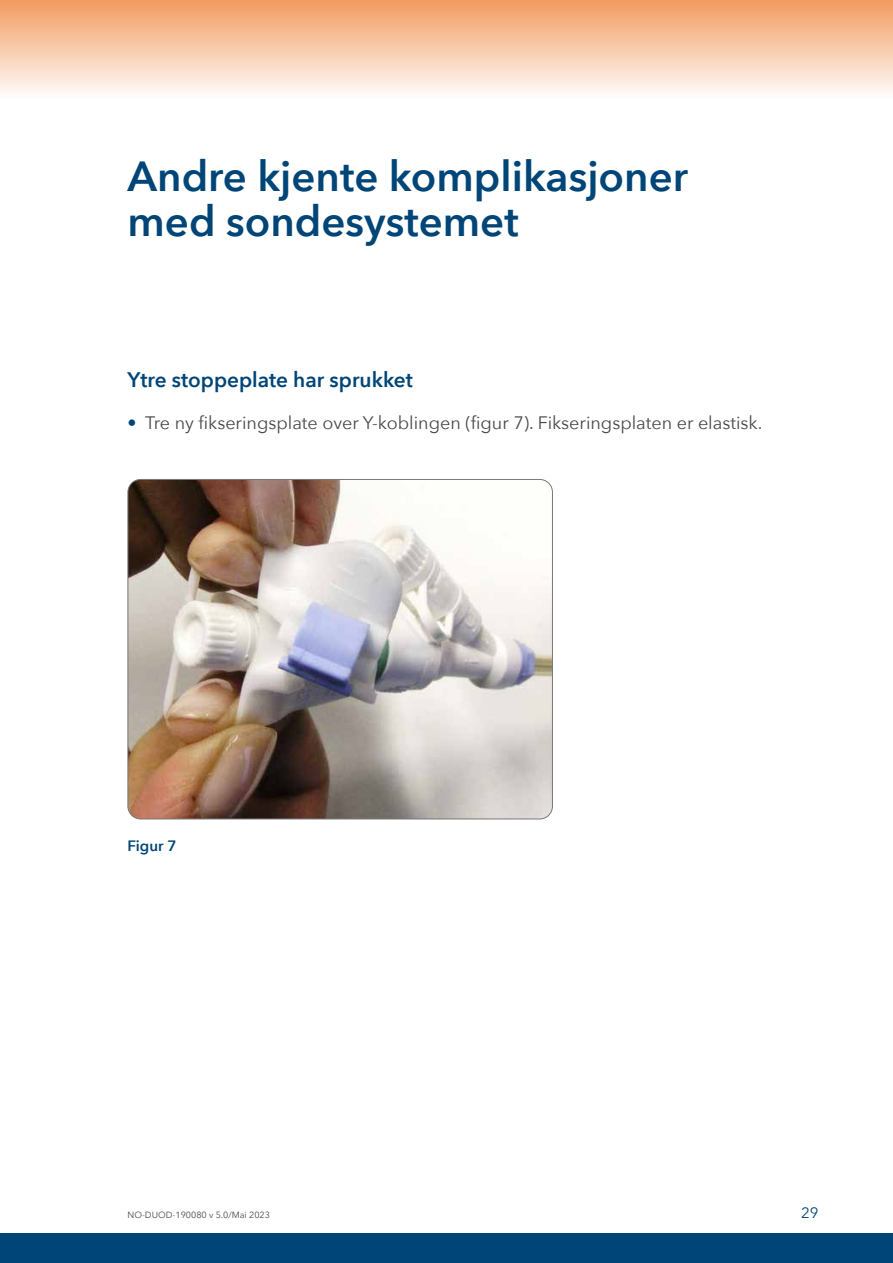
<style>
.page{position:relative;width:893px;height:1263px;background:#fff}
.page>*{position:absolute;margin:0;border:0;box-sizing:border-box;transform-origin:0 0}
.t1{font:600 42px/45px "Avenir Next";color:#004577}
.t2{font:600 21px "Avenir Next";color:#004577}
.t3{font:18px "Avenir Next";color:#484847}
.t4{font:600 15px "Avenir Next";color:#004577}
.t5{font:15px "Avenir Next";color:#004577}
.t6{font:9px "Avenir Next";color:#484847}
.s1{color:#004577}
</style>
<div class="page">
<div style="left:0;top:1233px;width:893px;height:30px;background:#004577"></div>
<div style="left:0;top:0;width:893px;height:105px;background:linear-gradient(to bottom,#f29b5f,#fff)"></div>
<img style="left:128px;top:479px;width:424px;height:340px">
<div style="left:128px;top:479px;width:425px;height:340px;border:1px solid #76777a;border-radius:13px"></div>
<h1 class="t1" style="left:128px;top:153px;width:562px">Andre kjente komplikasjoner med sondesystemet</h1>
<p class="t2" style="left:128px;top:361px;width:287px">Ytre stoppeplate har sprukket</p>
<p class="t3" style="left:128px;top:407px;width:636px"><span class="s1">•</span> Tre ny fikseringsplate over Y-koblingen (figur 7). Fikseringsplaten er elastisk.</p>
<p class="t4" style="left:128px;top:832px;width:50px">Figur 7</p>
<p class="t6" style="left:128px;top:1207px;width:144px">NO-DUOD-190080 v 5.0/Mai 2023</p>
<p class="t5" style="left:801px;top:1200px;width:19px">29</p>
</div>
